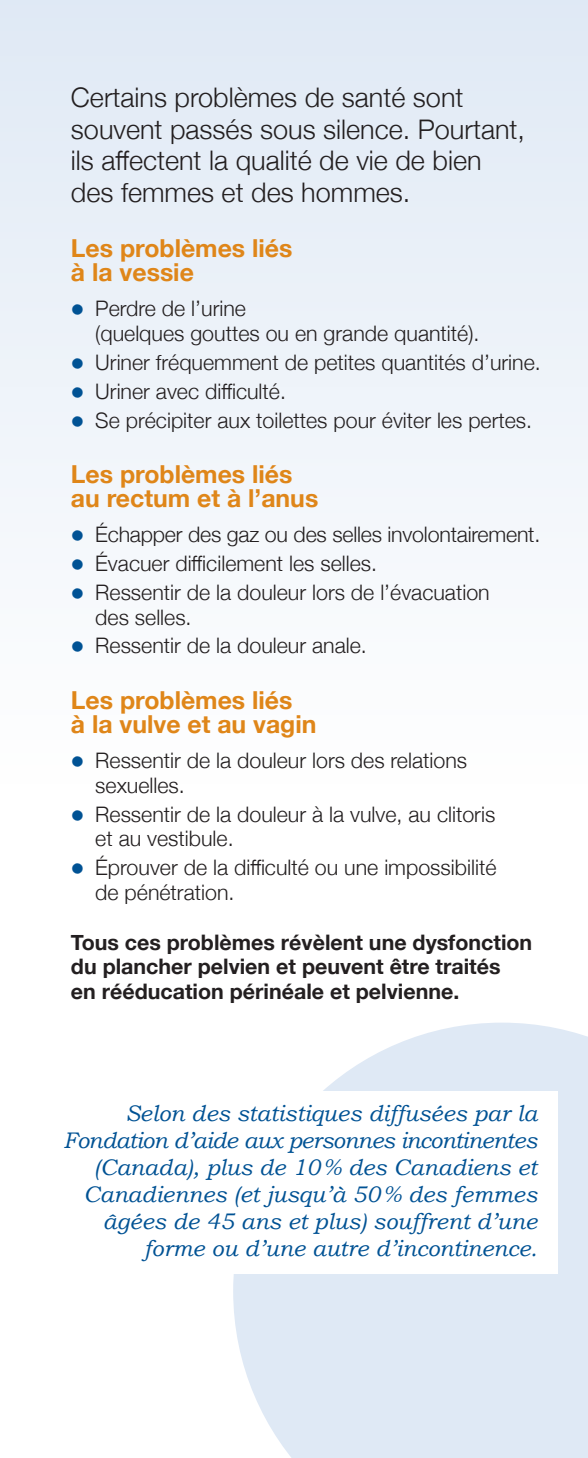
<style>
.page{position:relative;width:588px;height:1458px;background:#fff}
.page>*{position:absolute;margin:0;border:0;box-sizing:border-box;transform-origin:0 0}
.t1{font:300 27px/31.5px "Helvetica Neue";color:#231f20}
.t2{font:700 24.75px/24.8px "Helvetica Neue";color:#df8619}
.t3{font:italic 22.5px/27px "Bookman Old Style";color:#005294;text-align:right}
.t4{font:300 21.38px/24.8px "Helvetica Neue";color:#231f20}
.t5{font:700 21.38px/24.8px "Helvetica Neue";color:#231f20}
.s1{color:#005294}
</style>
<div class="page">
<div style="left:0;top:0;width:587px;height:784px;background:linear-gradient(to bottom,#dfe9f5,#fefefe)"></div>
<svg style="left:233px;top:1023px;width:354px;height:435px;background:#e3ecf6"></svg>
<div style="left:233px;top:1091px;width:324px;height:183px;background:#fff"></div>
<p class="t1" style="left:71px;top:80px;width:455px">Certains problèmes de santé sont souvent passés sous silence. Pourtant, ils affectent la qualité de vie de bien des femmes et des hommes.</p>
<p class="t2" style="left:71px;top:236px;width:223px">Les problèmes liés à la vessie</p>
<p class="t4" style="left:95px;top:295px;width:385px;text-indent:-24px"><span class="s1">●</span> Perdre de l’urine<br>(quelques gouttes ou en grande quantité).</p>
<p class="t4" style="left:71px;top:349px;width:471px"><span class="s1">●</span> Uriner fréquemment de petites quantités d’urine.</p>
<p class="t4" style="left:71px;top:378px;width:216px"><span class="s1">●</span> Uriner avec difficulté.</p>
<p class="t4" style="left:71px;top:406px;width:462px"><span class="s1">●</span> Se précipiter aux toilettes pour éviter les pertes.</p>
<p class="t2" style="left:71px;top:462px;width:249px">Les problèmes liés au rectum et à l’anus</p>
<p class="t4" style="left:71px;top:521px;width:470px"><span class="s1">●</span> Échapper des gaz ou des selles involontairement.</p>
<p class="t4" style="left:71px;top:550px;width:307px"><span class="s1">●</span> Évacuer difficilement les selles.</p>
<p class="t4" style="left:95px;top:579px;width:395px;text-indent:-24px"><span class="s1">●</span> Ressentir de la douleur lors de l’évacuation des selles.</p>
<p class="t4" style="left:71px;top:632px;width:297px"><span class="s1">●</span> Ressentir de la douleur anale.</p>
<p class="t2" style="left:71px;top:688px;width:247px">Les problèmes liés<br>à la vulve et au vagin</p>
<p class="t4" style="left:95px;top:747px;width:373px;text-indent:-24px"><span class="s1">●</span> Ressentir de la douleur lors des relations sexuelles.</p>
<p class="t4" style="left:95px;top:801px;width:401px;text-indent:-24px"><span class="s1">●</span> Ressentir de la douleur à la vulve, au clitoris et au vestibule.</p>
<p class="t4" style="left:95px;top:854px;width:402px;text-indent:-24px"><span class="s1">●</span> Éprouver de la difficulté ou une impossibilité de pénétration.</p>
<p class="t5" style="left:71px;top:930px;width:462px">Tous ces problèmes révèlent une dysfonction du plancher pelvien et peuvent être traités<br>en rééducation périnéale et pelvienne.</p>
<p class="t3" style="left:64px;top:1100px;width:475px">Selon des statistiques diffusées par la Fondation d’aide aux personnes incontinentes (Canada), plus de 10% des Canadiens et Canadiennes (et jusqu’à 50% des femmes âgées de 45 ans et plus) souffrent d’une forme ou d’une autre d’incontinence.</p>
</div>
